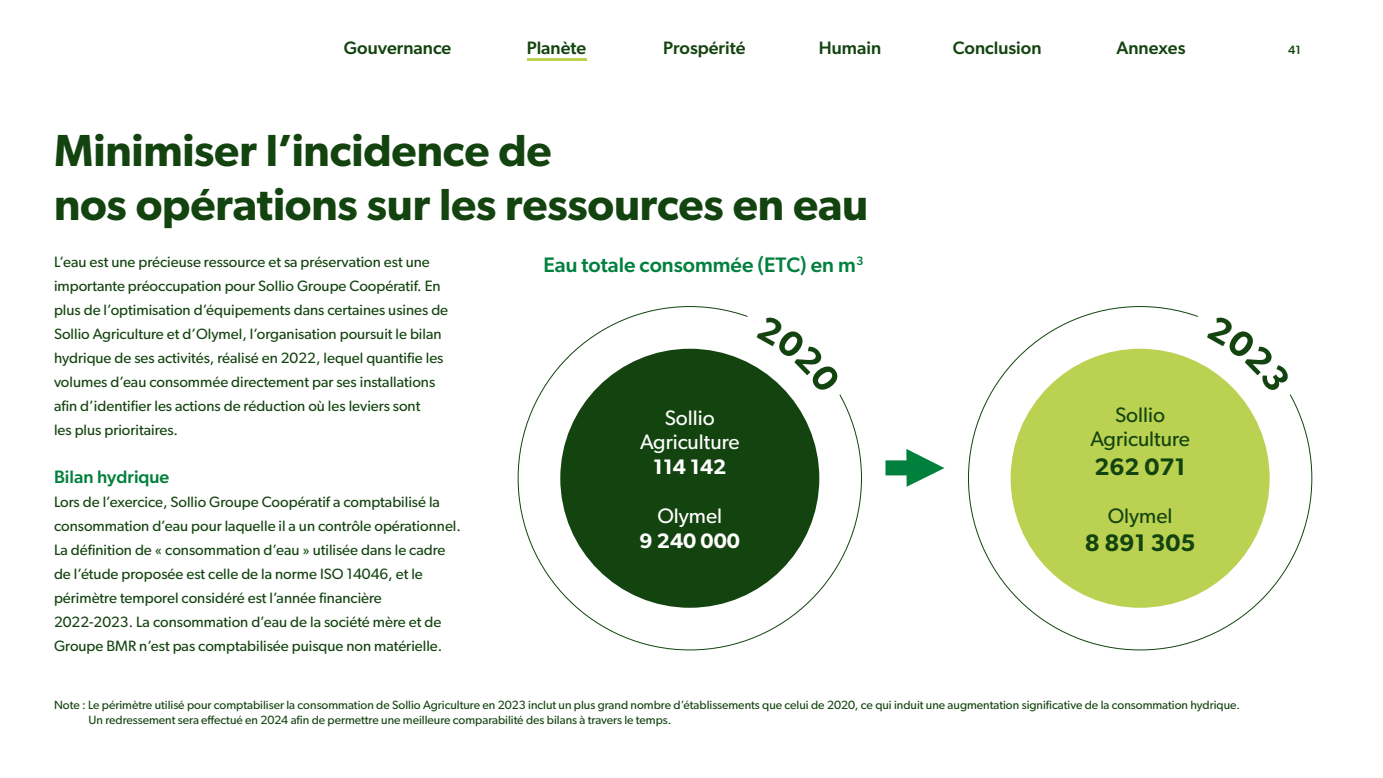
<style>
.page{position:relative;width:1383px;height:778px;background:#fff}
.page>*{position:absolute;margin:0;border:0;box-sizing:border-box;transform-origin:0 0}
.t1{font:600 45px/54px "Gibson";letter-spacing:-.005em;color:#13440f}
.t2{font:600 24px "Gibson";color:#13440f}
.t3{font:500 21px "Gibson";color:#00803d}
.t4{font:21px/24px "Gibson";color:#13440f;text-align:center}
.t5{font:21px/24px "Gibson";color:#fff;text-align:center}
.t6{font:600 21px "Gibson";color:#fff}
.t7{font:500 18px "Gibson";color:#13440f}
.t8{font:500 18px "Gibson";color:#00803d}
.t9{font:15px/24px "Gibson";color:#13440f}
.t10{font:12px/15px "Gibson";color:#13440f}
.t11{font:500 12px "Gibson";color:#13440f}
</style>
<div class="page">
<div style="left:885px;top:460px;width:28px;height:15px;background:#00803d"></div>
<svg style="left:906px;top:449px;width:38px;height:38px"></svg>
<div style="left:1010px;top:349px;width:259px;height:258px;background:#bbd151;border-radius:50%"></div>
<div style="left:560px;top:349px;width:259px;height:258px;background:#13440f;border-radius:50%"></div>
<hr style="left:526px;top:59px;width:60px;height:2px;background:#bbd151">
<svg style="left:1173px;top:309px;width:131px;height:116px"></svg>
<svg style="left:723px;top:309px;width:131px;height:116px"></svg>
<p class="t7" style="left:344px;top:37px;width:109px">Gouvernance</p>
<p class="t7" style="left:526px;top:37px;width:61px">Planète</p>
<p class="t7" style="left:663px;top:37px;width:84px">Prospérité</p>
<p class="t7" style="left:819px;top:37px;width:64px">Humain</p>
<p class="t7" style="left:952px;top:37px;width:90px">Conclusion</p>
<p class="t7" style="left:1116px;top:37px;width:71px">Annexes</p>
<p class="t11" style="left:1288px;top:43px;width:14px">41</p>
<h1 class="t1" style="left:54px;top:122px;width:815px">Minimiser l’incidence de<br>nos opérations sur les ressources en eau</h1>
<p class="t9" style="left:54px;top:249px;width:396px">L’eau est une précieuse ressource et sa préservation est une importante préoccupation pour Sollio Groupe Coopératif. En plus de l’optimisation d’équipements dans certaines usines de Sollio Agriculture et d’Olymel, l’organisation poursuit le bilan hydrique de ses activités, réalisé en 2022, lequel quantifie les volumes d’eau consommée directement par ses installations afin d’identifier les actions de réduction où les leviers sont<br>les plus prioritaires.</p>
<p class="t8" style="left:54px;top:466px;width:117px">Bilan hydrique</p>
<p class="t9" style="left:54px;top:489px;width:408px">Lors de l’exercice, Sollio Groupe Coopératif a comptabilisé la consommation d’eau pour laquelle il a un contrôle opérationnel.<br>La définition de « consommation d’eau » utilisée dans le cadre de l’étude proposée est celle de la norme ISO 14046, et le périmètre temporel considéré est l’année financière 2022-2023. La consommation d’eau de la société mère et de Groupe BMR n’est pas comptabilisée puisque non matérielle.</p>
<h3 class="t3" style="left:543px;top:252px;width:321px">Eau totale consommée (ETC) en m<sup>3</sup></h3>
<h3 class="t5" style="left:640px;top:405px;width:101px">Sollio<br>Agriculture</h3>
<h3 class="t6" style="left:653px;top:454px;width:75px">114 142</h3>
<h3 class="t5" style="left:657px;top:503px;width:66px">Olymel</h3>
<h3 class="t6" style="left:639px;top:528px;width:102px">9 240 000</h3>
<h3 class="t4" style="left:1090px;top:402px;width:101px">Sollio<br>Agriculture</h3>
<h2 class="t2" style="left:1094px;top:452px;width:93px">262 071</h2>
<h3 class="t4" style="left:1107px;top:503px;width:66px">Olymel</h3>
<h2 class="t2" style="left:1084px;top:529px;width:112px">8 891 305</h2>
<p class="t10" style="left:88px;top:697px;width:1152px;text-indent:-34px">Note : Le périmètre utilisé pour comptabiliser la consommation de Sollio Agriculture en 2023 inclut un plus grand nombre d’établissements que celui de 2020, ce qui induit une augmentation significative de la consommation hydrique.<br>Un redressement sera effectué en 2024 afin de permettre une meilleure comparabilité des bilans à travers le temps.</p>
</div>
